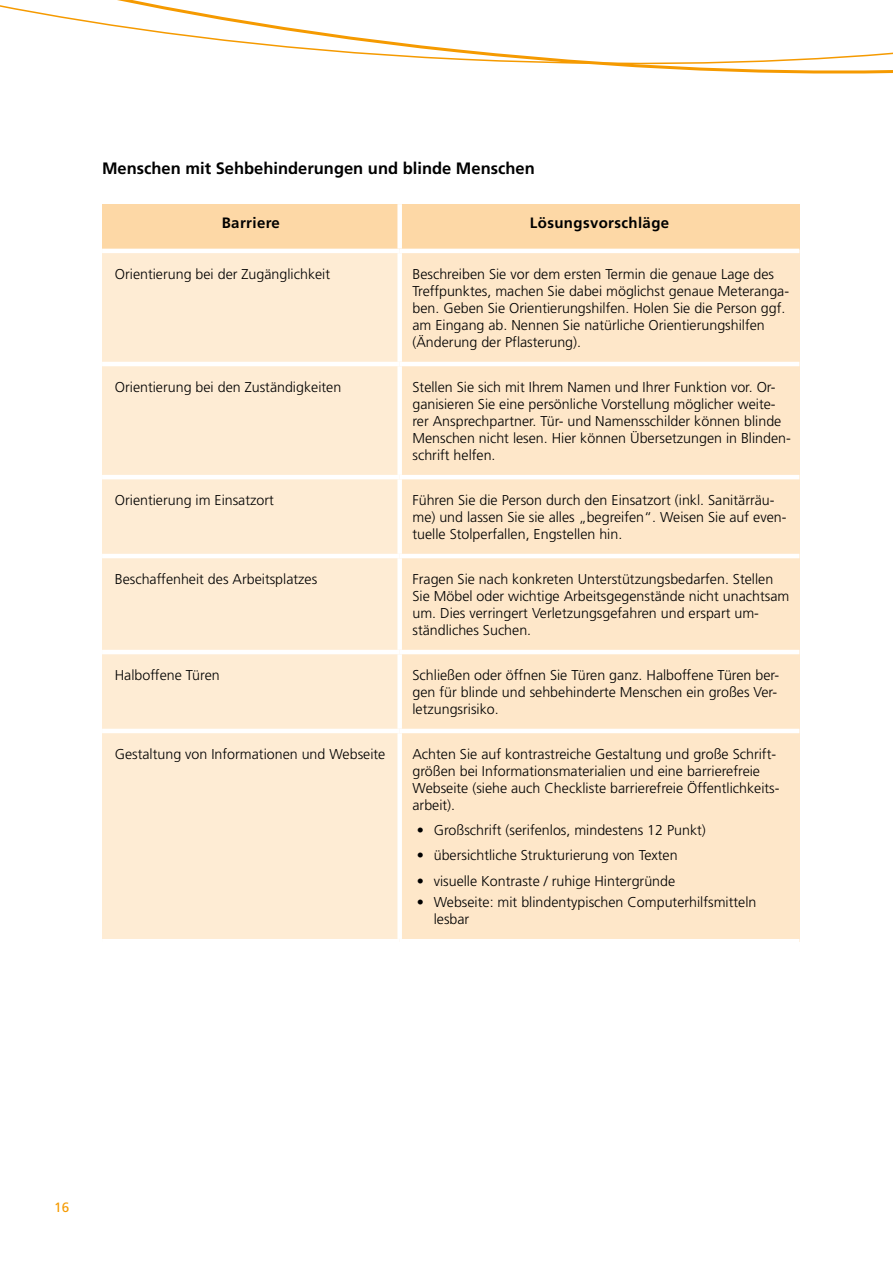
<style>
.page{position:relative;width:893px;height:1263px;background:#fff}
.page>*{position:absolute;margin:0;border:0;box-sizing:border-box;transform-origin:0 0}
.t1{font:700 16.5px "Frutiger LT Std";color:#000}
.t2{font:700 15px "Frutiger LT Std";letter-spacing:.025em;color:#000}
.t3{font:300 14.25px/17.1px "Frutiger LT Std";color:#000}
.t4{font:13.5px "Frutiger LT Std";color:#f59a00}
</style>
<div class="page">
<svg style="left:0;top:0;width:893px;height:74px"></svg>
<div style="left:102px;top:204px;width:298px;height:47px;background:#fdd8a6"></div>
<div style="left:400px;top:204px;width:399px;height:47px;background:#fdd8a6"></div>
<div style="left:102px;top:251px;width:298px;height:113px;background:#feecd4"></div>
<div style="left:102px;top:364px;width:298px;height:113px;background:#feecd4"></div>
<div style="left:102px;top:477px;width:298px;height:79px;background:#feecd4"></div>
<div style="left:102px;top:556px;width:298px;height:96px;background:#feecd4"></div>
<div style="left:102px;top:652px;width:298px;height:79px;background:#feecd4"></div>
<div style="left:102px;top:731px;width:298px;height:210px;background:#feecd4"></div>
<div style="left:400px;top:251px;width:399px;height:113px;background:#fee7c9"></div>
<div style="left:400px;top:364px;width:399px;height:113px;background:#fee7c9"></div>
<div style="left:400px;top:477px;width:399px;height:79px;background:#fee7c9"></div>
<div style="left:400px;top:556px;width:399px;height:96px;background:#fee7c9"></div>
<div style="left:400px;top:652px;width:399px;height:79px;background:#fee7c9"></div>
<div style="left:400px;top:731px;width:399px;height:210px;background:#fee7c9"></div>
<hr style="left:102px;top:249px;width:298px;height:4px;background:#fff">
<hr style="left:400px;top:249px;width:399px;height:4px;background:#fff">
<hr style="left:102px;top:362px;width:298px;height:4px;background:#fff">
<hr style="left:400px;top:362px;width:399px;height:4px;background:#fff">
<hr style="left:102px;top:475px;width:298px;height:4px;background:#fff">
<hr style="left:400px;top:475px;width:399px;height:4px;background:#fff">
<div style="left:397px;top:253px;width:5px;height:109px;background:#fff"></div>
<div style="left:397px;top:366px;width:5px;height:109px;background:#fff"></div>
<div style="left:397px;top:479px;width:5px;height:75px;background:#fff"></div>
<div style="left:397px;top:558px;width:5px;height:92px;background:#fff"></div>
<div style="left:397px;top:654px;width:5px;height:75px;background:#fff"></div>
<div style="left:397px;top:733px;width:5px;height:206px;background:#fff"></div>
<div style="left:397px;top:204px;width:5px;height:45px;background:#fff"></div>
<hr style="left:102px;top:554px;width:298px;height:4px;background:#fff">
<hr style="left:400px;top:554px;width:399px;height:4px;background:#fff">
<hr style="left:102px;top:650px;width:298px;height:4px;background:#fff">
<hr style="left:400px;top:650px;width:399px;height:4px;background:#fff">
<hr style="left:102px;top:729px;width:298px;height:4px;background:#fff">
<hr style="left:400px;top:729px;width:399px;height:4px;background:#fff">
<hr style="left:102px;top:939px;width:298px;height:4px;background:#fff">
<hr style="left:400px;top:939px;width:399px;height:4px;background:#fff">
<h4 class="t1" style="left:102px;top:159px;width:434px">Menschen mit Sehbehinderungen und blinde Menschen</h4>
<p class="t2" style="left:222px;top:214px;width:60px">Barriere</p>
<p class="t2" style="left:530px;top:214px;width:141px">Lösungsvorschläge</p>
<p class="t3" style="left:115px;top:265px;width:217px">Orientierung bei der Zugänglichkeit</p>
<p class="t3" style="left:412px;top:265px;width:378px">Beschreiben Sie vor dem ersten Termin die genaue Lage des Treffpunktes, machen Sie dabei möglichst genaue Meteranga&shy;ben. Geben Sie Orientierungshilfen. Holen Sie die Person ggf. am Eingang ab. Nennen Sie natürliche Orientierungshilfen (Änderung der Pflasterung).</p>
<p class="t3" style="left:115px;top:378px;width:228px">Orientierung bei den Zuständigkeiten</p>
<p class="t3" style="left:412px;top:378px;width:379px">Stellen Sie sich mit Ihrem Namen und Ihrer Funktion vor. Or&shy;ganisieren Sie eine persönliche Vorstellung möglicher weite&shy;rer Ansprechpartner. Tür- und Namensschilder können blinde Menschen nicht lesen. Hier können Übersetzungen in Blinden&shy;schrift helfen.</p>
<p class="t3" style="left:115px;top:492px;width:161px">Orientierung im Einsatzort</p>
<p class="t3" style="left:412px;top:492px;width:375px">Führen Sie die Person durch den Einsatzort (inkl. Sanitärräu&shy;me) und lassen Sie sie alles „begreifen“. Weisen Sie auf even&shy;tuelle Stolperfallen, Engstellen hin.</p>
<p class="t3" style="left:115px;top:570px;width:204px">Beschaffenheit des Arbeitsplatzes</p>
<p class="t3" style="left:412px;top:570px;width:378px">Fragen Sie nach konkreten Unterstützungsbedarfen. Stellen Sie Möbel oder wichtige Arbeitsgegenstände nicht unachtsam um. Dies verringert Verletzungsgefahren und erspart um&shy;ständliches Suchen.</p>
<p class="t3" style="left:115px;top:666px;width:106px">Halboffene Türen</p>
<p class="t3" style="left:412px;top:666px;width:368px">Schließen oder öffnen Sie Türen ganz. Halboffene Türen ber&shy;gen für blinde und sehbehinderte Menschen ein großes Ver&shy;letzungsrisiko.</p>
<p class="t3" style="left:115px;top:745px;width:272px">Gestaltung von Informationen und Webseite</p>
<p class="t3" style="left:412px;top:745px;width:368px">Achten Sie auf kontrastreiche Gestaltung und große Schrift&shy;größen bei Informationsmaterialien und eine barrierefreie Webseite (siehe auch Checkliste barrierefreie Öffentlichkeits&shy;arbeit).</p>
<p class="t3" style="left:417px;top:822px;width:291px">• Großschrift (serifenlos, mindestens 12 Punkt)</p>
<p class="t3" style="left:417px;top:847px;width:262px">• übersichtliche Strukturierung von Texten</p>
<p class="t3" style="left:417px;top:872px;width:260px">• visuelle Kontraste / ruhige Hintergründe</p>
<p class="t3" style="left:434px;top:894px;width:324px;text-indent:-17px">• Webseite: mit blindentypischen Computerhilfsmitteln lesbar</p>
<p class="t4" style="left:54px;top:1199px;width:17px">16</p>
</div>
